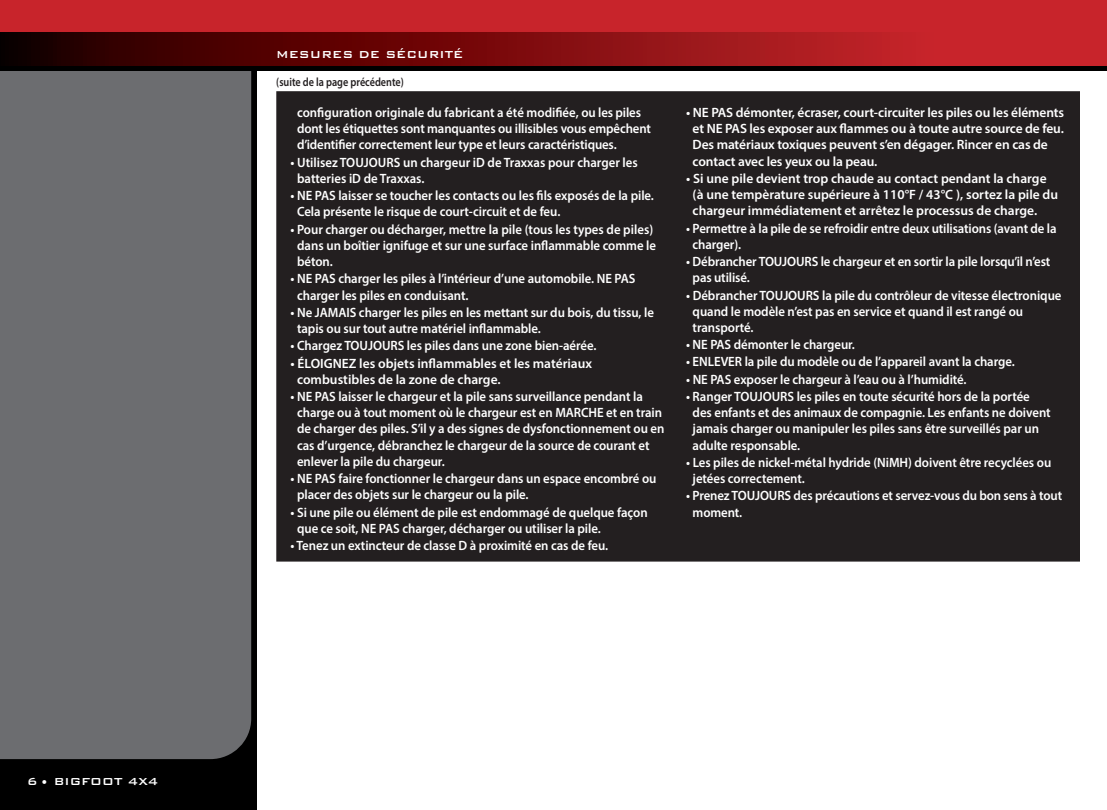
<style>
.page{position:relative;width:1107px;height:810px;background:#fff}
.page>*{position:absolute;margin:0;border:0;box-sizing:border-box;transform-origin:0 0}
.t1{font:600 13.5px/16.2px "Myriad Pro";letter-spacing:-.005em;color:#fff;scale:.95 1}
.t2{font:600 13.5px/16.2px "Myriad Pro";letter-spacing:-.005em;color:#fff}
.t3{font:500 13.5px "Bank Gothic BT";color:#fff}
.t4{font:600 12px "Myriad Pro";color:#231f20;scale:.85 1}
</style>
<div class="page">
<div style="left:0;top:13px;width:256px;height:797px;background:#000"></div>
<div style="left:0;top:71px;width:251px;height:688px;background:#6c6d70"></div>
<div style="left:0;top:0;width:1107px;height:70px;background:#000"></div>
<div style="left:0;top:0;width:1107px;height:51px;background:#c8242b"></div>
<svg style="left:0;top:32px;width:1107px;height:34px;background:#7f0f12"></svg>
<div style="left:276px;top:91px;width:804px;height:471px;background:#231f20"></div>
<p class="t3" style="left:27px;top:774px;width:133px">6 • BIGFOOT 4X4</p>
<p class="t3" style="left:276px;top:47px;width:189px">MESURES DE SÉCURITÉ</p>
<p class="t4" style="left:276px;top:74px;width:152px">(suite de la page précédente)</p>
<p class="t1" style="left:297px;top:104px;width:374px">configuration originale du fabricant a été modifiée, ou les piles dont les étiquettes sont manquantes ou illisibles vous empêchent d’identifier correctement leur type et leurs caractéristiques.</p>
<p class="t1" style="left:297px;top:154px;width:360px;text-indent:-6px">• Utilisez TOUJOURS un chargeur iD de Traxxas pour charger les batteries iD de Traxxas.</p>
<p class="t1" style="left:297px;top:187px;width:377px;text-indent:-6px">• NE PAS laisser se toucher les contacts ou les fils exposés de la pile.<br>Cela présente le risque de court-circuit et de feu.</p>
<p class="t1" style="left:297px;top:221px;width:379px;text-indent:-6px">• Pour charger ou décharger, mettre la pile (tous les types de piles) dans un boîtier ignifuge et sur une surface inflammable comme le béton.</p>
<p class="t1" style="left:297px;top:270px;width:358px;text-indent:-6px">• NE PAS charger les piles à l’intérieur d’une automobile. NE PAS charger les piles en conduisant.</p>
<p class="t1" style="left:297px;top:304px;width:377px;text-indent:-6px">• Ne JAMAIS charger les piles en les mettant sur du bois, du tissu, le tapis ou sur tout autre matériel inflammable.</p>
<p class="t1" style="left:291px;top:337px;width:324px">• Chargez TOUJOURS les piles dans une zone bien-aérée.</p>
<p class="t2" style="left:297px;top:355px;width:297px;text-indent:-6px">• ÉLOIGNEZ les objets inflammables et les matériaux combustibles de la zone de charge.</p>
<p class="t1" style="left:297px;top:388px;width:388px;text-indent:-6px">• NE PAS laisser le chargeur et la pile sans surveillance pendant la charge ou à tout moment où le chargeur est en MARCHE et en train de charger des piles. S’il y a des signes de dysfonctionnement ou en cas d’urgence, débranchez le chargeur de la source de courant et enlever la pile du chargeur.</p>
<p class="t1" style="left:297px;top:470px;width:380px;text-indent:-6px">• NE PAS faire fonctionner le chargeur dans un espace encombré ou placer des objets sur le chargeur ou la pile.</p>
<p class="t1" style="left:297px;top:504px;width:371px;text-indent:-6px">• Si une pile ou élément de pile est endommagé de quelque façon que ce soit, NE PAS charger, décharger ou utiliser la pile.</p>
<p class="t1" style="left:291px;top:537px;width:336px">• Tenez un extincteur de classe D à proximité en cas de feu.</p>
<p class="t2" style="left:693px;top:104px;width:373px;text-indent:-6px">• NE PAS démonter, écraser, court-circuiter les piles ou les éléments et NE PAS les exposer aux flammes ou à toute autre source de feu.<br>Des matériaux toxiques peuvent s’en dégager. Rincer en cas de contact avec les yeux ou la peau.</p>
<p class="t2" style="left:693px;top:170px;width:367px;text-indent:-6px">• Si une pile devient trop chaude au contact pendant la charge (à une tempèrature supérieure à 110°F / 43°C ), sortez la pile du chargeur immédiatement et arrêtez le processus de charge.</p>
<p class="t1" style="left:693px;top:220px;width:385px;text-indent:-6px">• Permettre à la pile de se refroidir entre deux utilisations (avant de la charger).</p>
<p class="t1" style="left:693px;top:253px;width:378px;text-indent:-6px">• Débrancher TOUJOURS le chargeur et en sortir la pile lorsqu’il n’est pas utilisé.</p>
<p class="t1" style="left:693px;top:287px;width:390px;text-indent:-6px">• Débrancher TOUJOURS la pile du contrôleur de vitesse électronique quand le modèle n’est pas en service et quand il est rangé ou transporté.</p>
<p class="t1" style="left:686px;top:336px;width:179px">• NE PAS démonter le chargeur.</p>
<p class="t1" style="left:686px;top:354px;width:348px">• ENLEVER la pile du modèle ou de l’appareil avant la charge.</p>
<p class="t1" style="left:686px;top:371px;width:297px">• NE PAS exposer le chargeur à l’eau ou à l’humidité.</p>
<p class="t1" style="left:693px;top:388px;width:378px;text-indent:-6px">• Ranger TOUJOURS les piles en toute sécurité hors de la portée des enfants et des animaux de compagnie. Les enfants ne doivent jamais charger ou manipuler les piles sans être surveillés par un adulte responsable.</p>
<p class="t1" style="left:693px;top:454px;width:379px;text-indent:-6px">• Les piles de nickel-métal hydride (NiMH) doivent être recyclées ou jetées correctement.</p>
<p class="t1" style="left:693px;top:487px;width:391px;text-indent:-6px">• Prenez TOUJOURS des précautions et servez-vous du bon sens à tout moment.</p>
</div>
